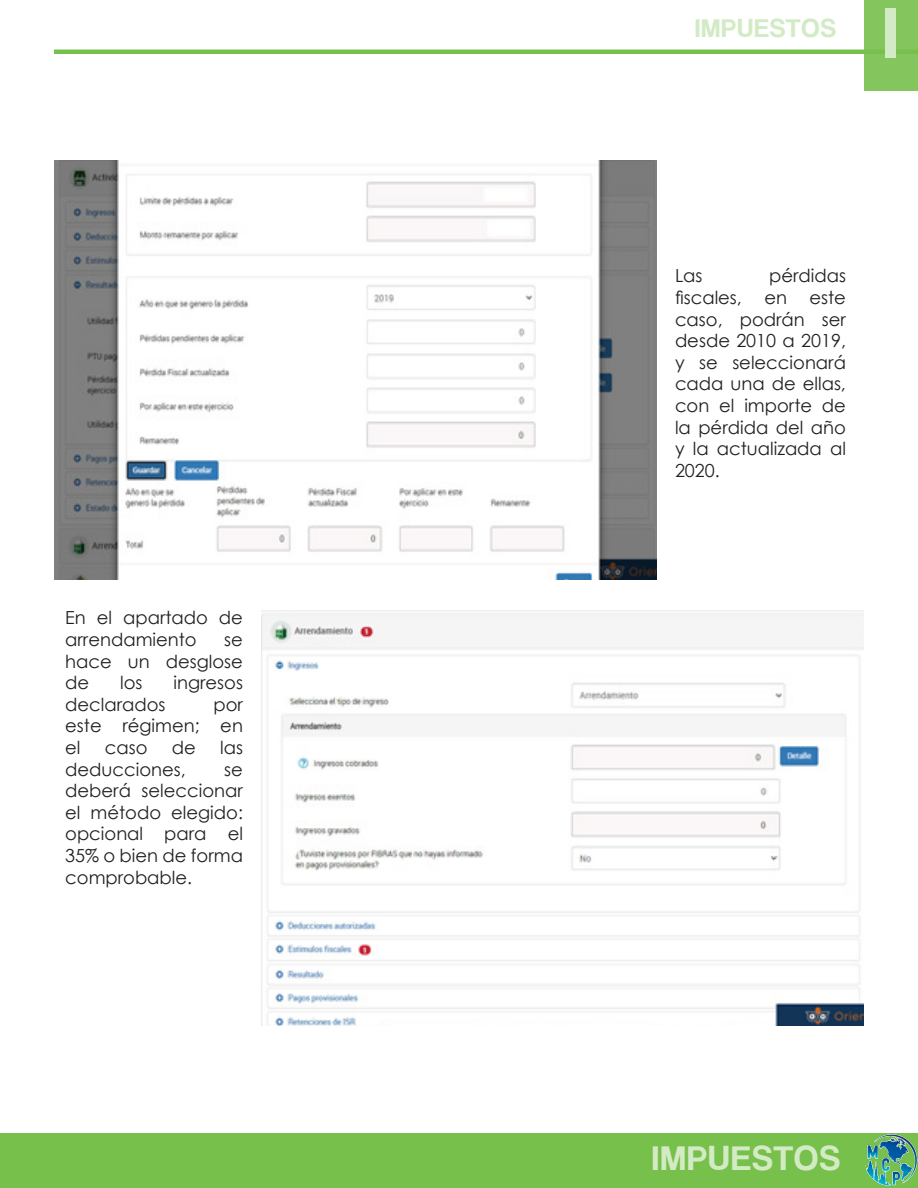
<style>
.page{position:relative;width:918px;height:1188px;background:#fff}
.page>*{position:absolute;margin:0;border:0;box-sizing:border-box;transform-origin:0 0}
.t1{font:75px "Coolvetica Rg";color:#d3ebc5}
.t2{font:36px "Coolvetica Rg";letter-spacing:.05em;color:#d3ebc5}
.t3{font:27px "Coolvetica Rg";letter-spacing:.05em;color:#d3ebc5}
.t4{font:18px/21.6px "Century Gothic";color:#231f20;text-align:justify}
</style>
<div class="page">
<div style="left:0;top:1134px;width:918px;height:54px;background:#77c04b"></div>
<hr style="left:54px;top:50px;width:864px;height:4px;background:#77c04b">
<div style="left:864px;top:0;width:54px;height:90px;background:#84c65d"></div>
<img style="left:865px;top:1134px;width:53px;height:53px">
<img style="left:54px;top:161px;width:603px;height:418px">
<img style="left:261px;top:611px;width:603px;height:415px">
<p class="t4" style="left:65px;top:607px;width:179px">En el apartado de arrendamiento</p>
<p class="t4" style="left:65px;top:629px;width:179px;text-indent:159px">se hace un desglose de</p>
<p class="t4" style="left:120px;top:672px;width:24px">los</p>
<p class="t4" style="left:173px;top:672px;width:71px">ingresos</p>
<p class="t4" style="left:65px;top:693px;width:102px">declarados</p>
<p class="t4" style="left:65px;top:693px;width:179px;text-indent:148px">por este régimen; en el</p>
<p class="t4" style="left:105px;top:737px;width:44px">caso</p>
<p class="t4" style="left:172px;top:737px;width:26px">de</p>
<p class="t4" style="left:220px;top:737px;width:24px">las</p>
<p class="t4" style="left:65px;top:758px;width:122px">deducciones,</p>
<p class="t4" style="left:65px;top:758px;width:179px;text-indent:159px">se deberá seleccionar el método elegido: opcional para el 35% o bien de forma comprobable.</p>
<h3 class="t3" style="left:695px;top:12px;width:142px">IMPUESTOS</h3>
<h1 class="t1" style="left:884px;top:-11px;width:16px">I</h1>
<p class="t4" style="left:675px;top:265px;width:173px;text-indent:94px">pérdidas fiscales, en este caso, podrán ser desde 2010 a 2019, y se seleccionará cada una de ellas, con el importe de la pérdida del año y la actualizada al 2020.</p>
<p class="t4" style="left:675px;top:265px;width:29px">Las</p>
<h2 class="t2" style="left:652px;top:1137px;width:189px">IMPUESTOS</h2>
</div>
